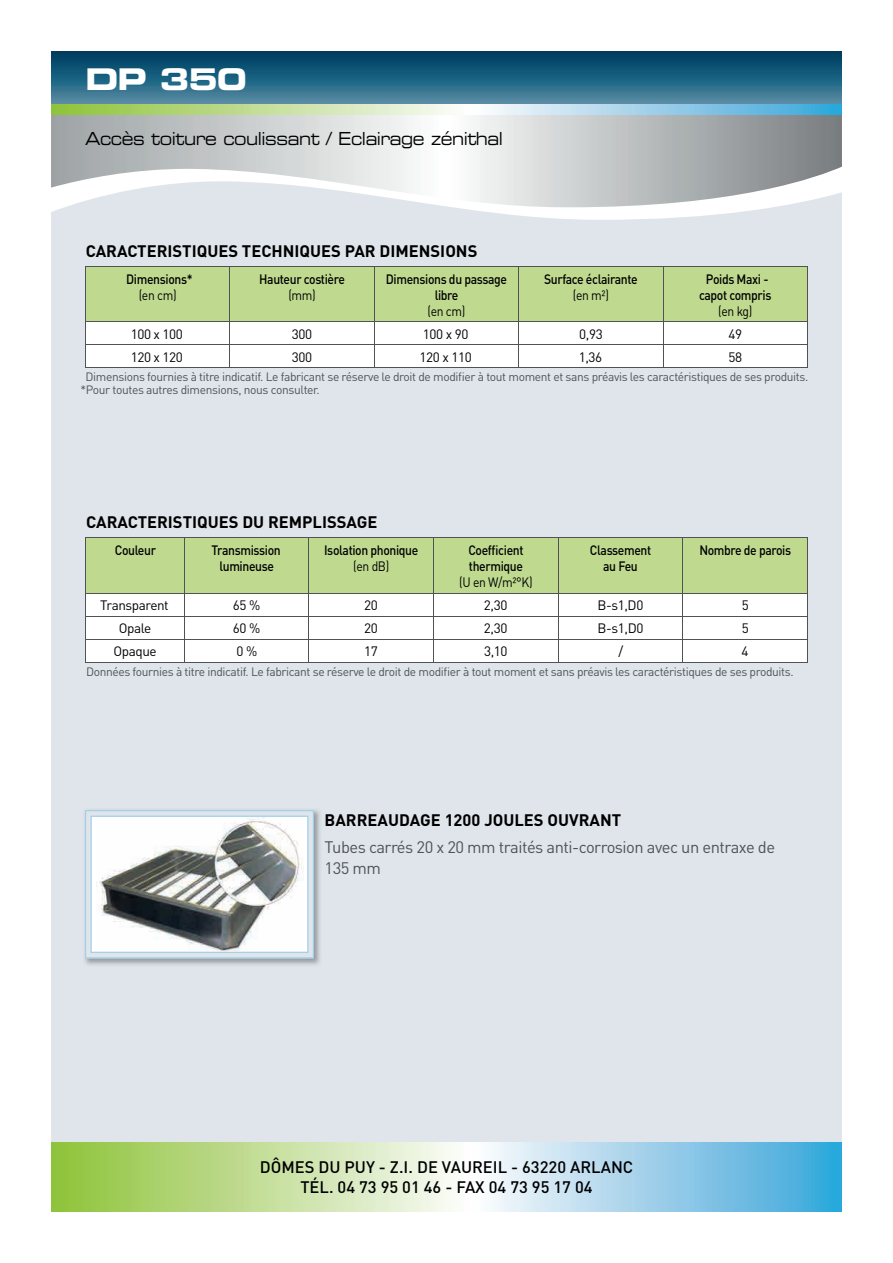
<style>
.page{position:relative;width:893px;height:1263px;background:#fff}
.page>*{position:absolute;margin:0;border:0;box-sizing:border-box;transform-origin:0 0}
.t1{font:29.85px "Eurostile Bold Extended Two";color:#fff}
.t2{font:18px "Eurostile Extended Two";letter-spacing:-.03em;color:#000001;scale:.85 1}
.t3{font:700 16.5px "DIN";color:#000001}
.t4{font:500 16.5px/19.8px "DIN";color:#000001;text-align:center}
.t5{font:16.5px/21px "DIN";letter-spacing:-.03em;color:#505356}
.t6{font:500 13.5px/16.2px "DIN";letter-spacing:-.03em;color:#000001;text-align:center;scale:.9 1}
.t7{font:13.5px "DIN";letter-spacing:-.03em;color:#000001}
.t8{font:13.5px "DIN";letter-spacing:-.03em;color:#000001;scale:.9 1}
.t9{font:12px/12.8px "DIN";letter-spacing:-.03em;color:#505356}
</style>
<div class="page">
<svg style="left:51px;top:114px;width:791px;height:66px;background:#c4c8c8"></svg>
<div style="left:51px;top:180px;width:791px;height:962px;background:#dfe5ea"></div>
<svg style="left:51px;top:1142px;width:791px;height:69px;background:#b0d7bf"></svg>
<svg style="left:51px;top:51px;width:791px;height:54px;background:#246481"></svg>
<svg style="left:51px;top:105px;width:791px;height:9px;background:#b0d7bf"></svg>
<img style="left:83px;top:808px;width:239px;height:158px">
<svg style="left:85px;top:810px;width:229px;height:148px"></svg>
<hr style="left:85px;top:368px;width:145px;height:1px;background:#505356">
<hr style="left:230px;top:368px;width:144px;height:1px;background:#505356">
<hr style="left:374px;top:368px;width:145px;height:1px;background:#505356">
<hr style="left:519px;top:368px;width:144px;height:1px;background:#505356">
<hr style="left:663px;top:368px;width:145px;height:1px;background:#505356">
<svg style="left:85px;top:266px;width:723px;height:102px"></svg>
<hr style="left:85px;top:662px;width:99px;height:1px;background:#505356">
<hr style="left:184px;top:662px;width:125px;height:1px;background:#505356">
<hr style="left:309px;top:662px;width:125px;height:1px;background:#505356">
<hr style="left:434px;top:662px;width:124px;height:1px;background:#505356">
<hr style="left:558px;top:662px;width:125px;height:1px;background:#505356">
<svg style="left:85px;top:538px;width:723px;height:124px"></svg>
<hr style="left:683px;top:662px;width:125px;height:1px;background:#505356">
<hr style="left:683px;top:639px;width:125px;height:1px;background:#505356">
<hr style="left:85px;top:538px;width:1px;height:55px;background:#505356">
<hr style="left:184px;top:538px;width:1px;height:55px;background:#505356">
<hr style="left:309px;top:538px;width:1px;height:55px;background:#505356">
<hr style="left:433px;top:538px;width:1px;height:55px;background:#505356">
<hr style="left:558px;top:538px;width:1px;height:55px;background:#505356">
<hr style="left:682px;top:538px;width:1px;height:55px;background:#505356">
<hr style="left:807px;top:538px;width:1px;height:55px;background:#505356">
<hr style="left:85px;top:593px;width:99px;height:1px;background:#505356">
<hr style="left:184px;top:593px;width:125px;height:1px;background:#505356">
<hr style="left:309px;top:593px;width:125px;height:1px;background:#505356">
<hr style="left:434px;top:593px;width:124px;height:1px;background:#505356">
<hr style="left:558px;top:593px;width:125px;height:1px;background:#505356">
<hr style="left:683px;top:593px;width:125px;height:1px;background:#505356">
<hr style="left:85px;top:537px;width:99px;height:1px;background:#505356">
<hr style="left:184px;top:537px;width:125px;height:1px;background:#505356">
<hr style="left:309px;top:537px;width:125px;height:1px;background:#505356">
<hr style="left:434px;top:537px;width:124px;height:1px;background:#505356">
<hr style="left:558px;top:537px;width:125px;height:1px;background:#505356">
<hr style="left:683px;top:537px;width:125px;height:1px;background:#505356">
<h1 class="t1" style="left:85px;top:58px;width:163px">DP 350</h1>
<h2 class="t2" style="left:85px;top:126px;width:493px">Accès toiture coulissant / Eclairage zénithal</h2>
<h3 class="t3" style="left:86px;top:240px;width:393px">CARACTERISTIQUES TECHNIQUES PAR DIMENSIONS</h3>
<p class="t6" style="left:126px;top:270px;width:75px">Dimensions*</p>
<p class="t8" style="left:139px;top:286px;width:44px">(en cm)</p>
<p class="t6" style="left:259px;top:270px;width:97px">Hauteur costière</p>
<p class="t8" style="left:288px;top:286px;width:32px">(mm)</p>
<p class="t6" style="left:386px;top:270px;width:136px">Dimensions du passage libre</p>
<p class="t8" style="left:427px;top:303px;width:44px">(en cm)</p>
<p class="t6" style="left:544px;top:270px;width:106px">Surface éclairante</p>
<p class="t8" style="left:573px;top:286px;width:42px">(en m²)</p>
<p class="t6" style="left:699px;top:270px;width:82px">Poids Maxi - capot compris</p>
<p class="t8" style="left:718px;top:303px;width:40px">(en kg)</p>
<p class="t7" style="left:131px;top:326px;width:54px">100 x 100</p>
<p class="t7" style="left:292px;top:326px;width:22px">300</p>
<p class="t7" style="left:423px;top:326px;width:47px">100 x 90</p>
<p class="t7" style="left:579px;top:326px;width:25px">0,93</p>
<p class="t7" style="left:728px;top:326px;width:15px">49</p>
<p class="t7" style="left:131px;top:349px;width:54px">120 x 120</p>
<p class="t7" style="left:292px;top:349px;width:22px">300</p>
<p class="t7" style="left:420px;top:349px;width:54px">120 x 110</p>
<p class="t7" style="left:579px;top:349px;width:25px">1,36</p>
<p class="t7" style="left:728px;top:349px;width:15px">58</p>
<p class="t9" style="left:81px;top:370px;width:729px;text-indent:5px">Dimensions fournies à titre indicatif. Le fabricant se réserve le droit de modifier à tout moment et sans préavis les caractéristiques de ses produits. *Pour toutes autres dimensions, nous consulter.</p>
<h3 class="t3" style="left:86px;top:511px;width:293px">CARACTERISTIQUES DU REMPLISSAGE</h3>
<p class="t6" style="left:115px;top:541px;width:47px">Couleur</p>
<p class="t6" style="left:211px;top:541px;width:79px">Transmission lumineuse</p>
<p class="t6" style="left:324px;top:541px;width:106px">Isolation phonique</p>
<p class="t8" style="left:353px;top:558px;width:42px">(en dB)</p>
<p class="t6" style="left:468px;top:541px;width:63px;text-align:left">Coefficient thermique</p>
<p class="t8" style="left:459px;top:574px;width:83px">(U en W/m²°K)</p>
<p class="t6" style="left:590px;top:541px;width:70px">Classement au Feu</p>
<p class="t6" style="left:699px;top:541px;width:103px">Nombre de parois</p>
<p class="t7" style="left:100px;top:597px;width:70px">Transparent</p>
<p class="t7" style="left:233px;top:597px;width:29px">65 %</p>
<p class="t7" style="left:364px;top:597px;width:15px">20</p>
<p class="t7" style="left:484px;top:597px;width:25px">2,30</p>
<p class="t7" style="left:598px;top:597px;width:47px">B-s1,D0</p>
<p class="t7" style="left:742px;top:597px;width:9px">5</p>
<p class="t7" style="left:119px;top:620px;width:34px">Opale</p>
<p class="t7" style="left:233px;top:620px;width:29px">60 %</p>
<p class="t7" style="left:364px;top:620px;width:15px">20</p>
<p class="t7" style="left:484px;top:620px;width:25px">2,30</p>
<p class="t7" style="left:598px;top:620px;width:47px">B-s1,D0</p>
<p class="t7" style="left:742px;top:620px;width:9px">5</p>
<p class="t7" style="left:113px;top:643px;width:45px">Opaque</p>
<p class="t7" style="left:237px;top:643px;width:22px">0 %</p>
<p class="t7" style="left:364px;top:643px;width:15px">17</p>
<p class="t7" style="left:484px;top:643px;width:25px">3,10</p>
<p class="t7" style="left:619px;top:643px;width:6px">/</p>
<p class="t7" style="left:742px;top:643px;width:9px">4</p>
<p class="t9" style="left:86px;top:665px;width:709px">Données fournies à titre indicatif. Le fabricant se réserve le droit de modifier à tout moment et sans préavis les caractéristiques de ses produits.</p>
<h3 class="t3" style="left:325px;top:809px;width:298px">BARREAUDAGE 1200 JOULES OUVRANT</h3>
<h3 class="t5" style="left:325px;top:836px;width:452px">Tubes carrés 20 x 20 mm traités anti-corrosion avec un entraxe de<br>135 mm</h3>
<h3 class="t4" style="left:260px;top:1156px;width:375px">DÔMES DU PUY - Z.I. DE VAUREIL - 63220 ARLANC<br>TÉL. 04 73 95 01 46 - FAX 04 73 95 17 04</h3>
</div>
